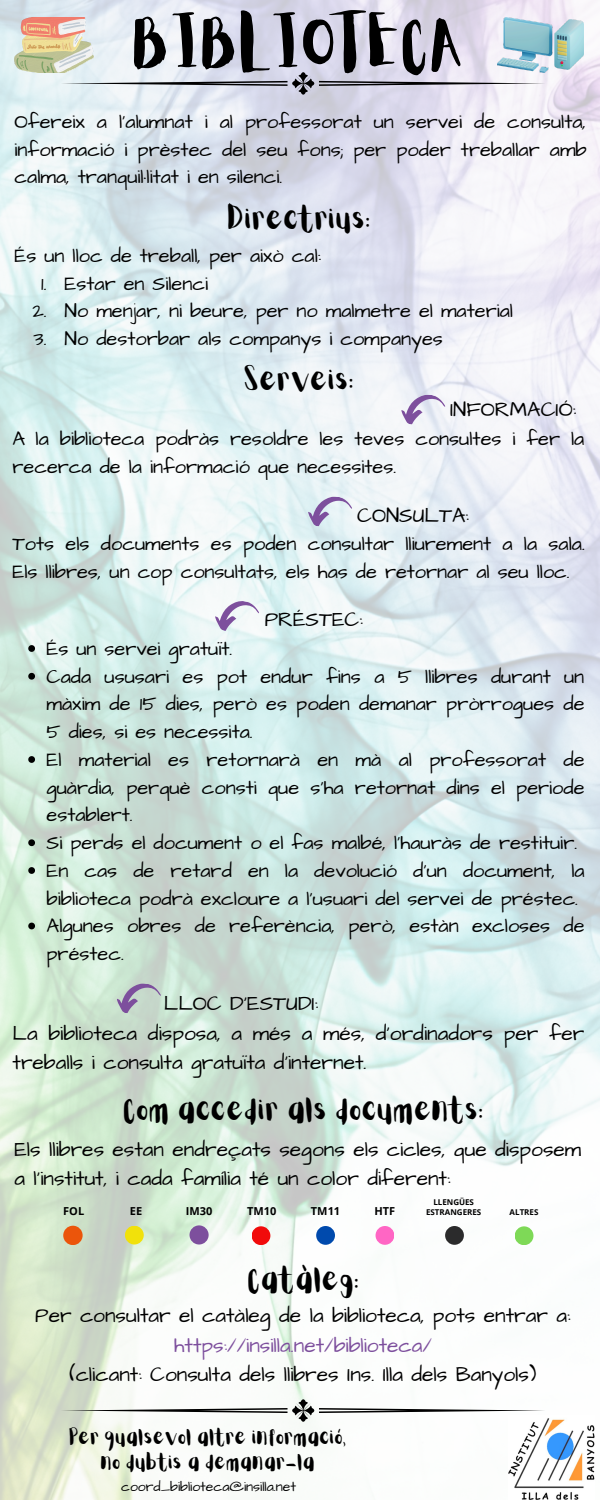
<style>
.page{position:relative;width:600px;height:1500px;background:#fff}
.page>*{position:absolute;margin:0;border:0;box-sizing:border-box;transform-origin:0 0}
.t1{font:60px "Aloja Extended";color:#000}
.t2{font:27px "Aloja Extended";color:#000}
.t3{font:21px/29.2px "Architects Daughter";color:#000}
.t4{font:21px "Architects Daughter";color:#7d4f9d}
.t5{font:20px/27.8px "Architects Daughter";color:#000}
.t6{font:18px/24.8px "Aloja Extended";color:#000;text-align:center}
.t7{font:14px "Architects Daughter";color:#000}
.t8{font:700 11px "Open Sans";color:#000}
.t9{font:700 8px "Open Sans";color:#000}
</style>
<div class="page">
<img style="left:0;top:0;width:600px;height:1500px">
<img style="left:15px;top:17px;width:78px;height:55px">
<img style="left:508px;top:1415px;width:86px;height:85px">
<svg style="left:28px;top:645px;width:7px;height:7px"></svg>
<svg style="left:28px;top:673px;width:7px;height:7px"></svg>
<svg style="left:28px;top:756px;width:7px;height:7px"></svg>
<svg style="left:28px;top:839px;width:7px;height:7px"></svg>
<svg style="left:28px;top:867px;width:7px;height:7px"></svg>
<svg style="left:28px;top:923px;width:7px;height:6px"></svg>
<img style="left:497px;top:17px;width:87px;height:55px">
<svg style="left:61px;top:72px;width:485px;height:23px"></svg>
<svg style="left:61px;top:1399px;width:485px;height:23px"></svg>
<svg style="left:399px;top:391px;width:48px;height:38px"></svg>
<svg style="left:306px;top:493px;width:48px;height:38px;background:#cfd2e4"></svg>
<svg style="left:213px;top:597px;width:48px;height:38px"></svg>
<svg style="left:115px;top:980px;width:47px;height:38px;background:#b8c0c2"></svg>
<div style="left:125px;top:1226px;width:19px;height:19px;background:#f1e10b;border-radius:50%"></div>
<div style="left:63px;top:1226px;width:20px;height:19px;background:#eb550b;border-radius:50%"></div>
<div style="left:190px;top:1225px;width:19px;height:20px;background:#7d4f9d;border-radius:50%"></div>
<div style="left:252px;top:1226px;width:18px;height:19px;background:#f10b0b;border-radius:50%"></div>
<div style="left:316px;top:1226px;width:19px;height:19px;background:#004aad;border-radius:50%"></div>
<div style="left:376px;top:1226px;width:18px;height:19px;background:#ff66c4;border-radius:50%"></div>
<div style="left:515px;top:1226px;width:18px;height:19px;background:#7ed957;border-radius:50%"></div>
<div style="left:445px;top:1226px;width:19px;height:19px;background:#2b2b2c;border-radius:50%"></div>
<h1 class="t1" style="left:134px;top:16px;width:334px">BIBLIOTECA</h1>
<p class="t5" style="left:15px;top:108px;width:574px;text-align:justify">Ofereix a l'alumnat i al professorat un servei de consulta, informació i prèstec del seu fons; per poder treballar amb calma, tranquil·litat i en silenci.</p>
<h2 class="t2" style="left:228px;top:206px;width:145px">Directrius:</h2>
<p class="t5" style="left:15px;top:242px;width:308px">És un lloc de treball, per això cal:</p>
<p class="t5" style="left:41px;top:270px;width:7px">1.</p>
<p class="t5" style="left:32px;top:298px;width:16px">2.</p>
<p class="t5" style="left:34px;top:325px;width:14px">3.</p>
<p class="t5" style="left:65px;top:270px;width:450px">Estar en Silenci<br>No menjar, ni beure, per no malmetre el material<br>No destorbar als companys i companyes</p>
<h2 class="t2" style="left:245px;top:367px;width:112px">Serveis:</h2>
<p class="t3" style="left:450px;top:396px;width:128px">INFORMACIÓ:</p>
<p class="t5" style="left:13px;top:425px;width:573px">A la biblioteca podràs resoldre les teves consultes i fer la recerca de la informació que necessites.</p>
<p class="t3" style="left:357px;top:501px;width:113px">CONSULTA:</p>
<p class="t5" style="left:13px;top:530px;width:574px">Tots els documents es poden consultar lliurement a la sala.<br>Els llibres, un cop consultats, els has de retornar al seu lloc.</p>
<p class="t3" style="left:265px;top:606px;width:100px">PRÉSTEC:</p>
<p class="t5" style="left:47px;top:635px;width:540px">És un servei gratuït.<br>Cada ususari es pot endur fins a 5 llibres durant un màxim de 15 dies, però es poden demanar pròrrogues de 5 dies, si es necessita.<br>El material es retornarà en mà al professorat de guàrdia, perquè consti que s'ha retornat dins el periode establert.<br>Si perds el document o el fas malbé, l'hauràs de restituir.<br>En cas de retard en la devolució d'un document, la biblioteca podrà excloure a l'usuari del servei de préstec.<br>Algunes obres de referència, però, estàn excloses de préstec.</p>
<p class="t3" style="left:13px;top:990px;width:574px;text-indent:151px">LLOC D'ESTUDI:<br>La biblioteca disposa, a més a més, d'ordinadors per fer treballs i consulta gratuïta d'internet.</p>
<h2 class="t2" style="left:124px;top:1097px;width:362px">Com accedir als documents:</h2>
<p class="t3" style="left:15px;top:1135px;width:568px">Els llibres estan endreçats segons els cicles, que disposem a l'institut, i cada família té un color diferent:</p>
<p class="t8" style="left:63px;top:1203px;width:22px">FOL</p>
<p class="t8" style="left:130px;top:1203px;width:14px">EE</p>
<p class="t8" style="left:186px;top:1203px;width:28px">IM30</p>
<p class="t8" style="left:247px;top:1203px;width:31px">TM10</p>
<p class="t8" style="left:311px;top:1203px;width:31px">TM11</p>
<p class="t9" style="left:433px;top:1196px;width:42px">LLENGÜES</p>
<p class="t8" style="left:375px;top:1203px;width:22px">HTF</p>
<p class="t9" style="left:426px;top:1207px;width:57px">ESTRANGERES</p>
<p class="t9" style="left:510px;top:1207px;width:30px">ALTRES</p>
<h2 class="t2" style="left:248px;top:1267px;width:114px">Catàleg:</h2>
<p class="t3" style="left:35px;top:1302px;width:537px">Per consultar el catàleg de la biblioteca, pots entrar a:</p>
<p class="t4" style="left:174px;top:1331px;width:259px">https://insilla.net/biblioteca/</p>
<p class="t3" style="left:69px;top:1360px;width:468px">(clicant: Consulta dels llibres Ins. Illa dels Banyols)</p>
<p class="t6" style="left:70px;top:1426px;width:279px">Per qualsevol altre informació, no dubtis a demanar-la</p>
<p class="t7" style="left:121px;top:1477px;width:176px">coord_biblioteca@insilla.net</p>
</div>
